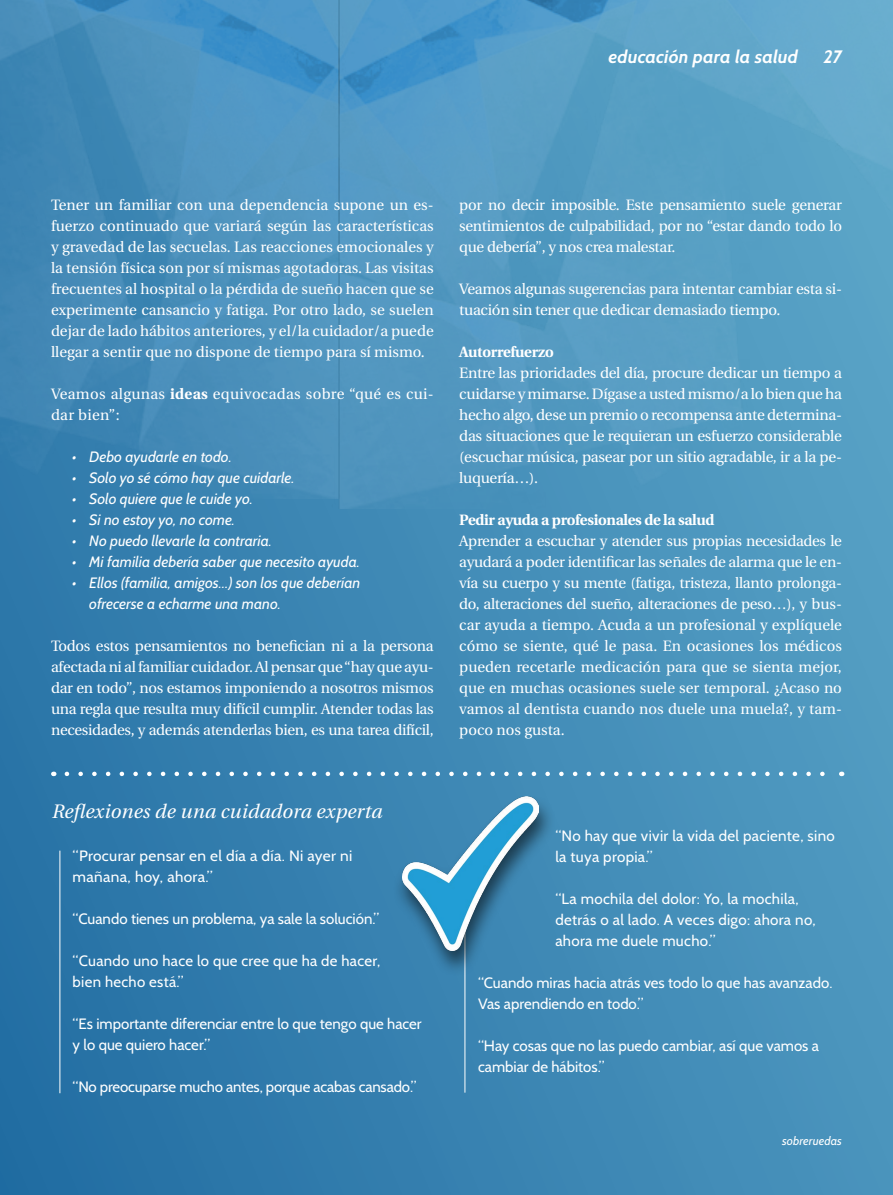
<style>
.page{position:relative;width:893px;height:1195px;background:#fff}
.page>*{position:absolute;margin:0;border:0;box-sizing:border-box;transform-origin:0 0}
.t1{font:italic 19.5px "Utopia";letter-spacing:.01em;color:#fff}
.t2{font:italic 700 18px "Cabin";letter-spacing:.01em;color:#fff}
.t3{font:15px/21px "Utopia";letter-spacing:-.02em;color:#fff;text-align:justify}
.t4{font:15px/21px "Cabin";color:#fff}
.t5{font:15px/21px "Cabin";letter-spacing:.02em;color:#fff}
.t6{font:italic 15px/21px "Cabin";color:#fff}
.t7{font:15px/21px "Utopia";letter-spacing:.02em;color:#fff}
.t8{font:700 15px "Utopia";letter-spacing:-.02em;color:#fff}
.t9{font:italic 12px "Cabin";letter-spacing:.01em;color:#fff}
.s1{font-weight:700}
</style>
<div class="page">
<div style="left:0;top:0;width:893px;height:1195px;background:linear-gradient(to right,#2872a6,#519ac1)"></div>
<img style="left:277px;top:0;width:616px;height:509px">
<svg style="left:67px;top:772px;width:767px;height:4px"></svg>
<hr style="left:60px;top:850px;width:1px;height:243px;background:#fff">
<hr style="left:465px;top:882px;width:1px;height:210px;background:#fff">
<div style="left:393px;top:795px;width:163px;height:181px;background:#000;opacity:.56"></div>
<img style="left:403px;top:796px;width:135px;height:154px">
<img style="left:0;top:0;width:402px;height:498px">
<p class="t2" style="left:608px;top:46px;width:191px">educación para la salud</p>
<p class="t2" style="left:823px;top:46px;width:20px">27</p>
<p class="t3" style="left:51px;top:195px;width:384px">Tener un familiar con una dependencia supone un es&shy;fuerzo continuado que variará según las características y gravedad de las secuelas. Las reacciones emocionales y la tensión física son por sí mismas agotadoras. Las visitas frecuentes al hospital o la pérdida de sueño hacen que se experimente cansancio y fatiga. Por otro lado, se suelen dejar de lado hábitos anteriores, y el/la cuidador/a puede llegar a sentir que no dispone de tiempo para sí mismo.</p>
<p class="t7" style="left:51px;top:384px;width:384px">Veamos algunas <span class="s1">ideas</span> equivocadas sobre “qué es cui&shy;dar bien”:</p>
<p class="t6" style="left:72px;top:446px;width:161px">• Debo ayudarle en todo.</p>
<p class="t6" style="left:72px;top:467px;width:224px">• Solo yo sé cómo hay que cuidarle.</p>
<p class="t6" style="left:72px;top:488px;width:182px">• Solo quiere que le cuide yo.</p>
<p class="t6" style="left:72px;top:509px;width:164px">• Si no estoy yo, no come.</p>
<p class="t6" style="left:72px;top:530px;width:201px">• No puedo llevarle la contraria.</p>
<p class="t6" style="left:72px;top:551px;width:289px">• Mi familia debería saber que necesito ayuda.</p>
<p class="t6" style="left:89px;top:572px;width:273px;text-indent:-17px">• Ellos (familia, amigos…) son los que deberían ofrecerse a echarme una mano.</p>
<p class="t3" style="left:51px;top:636px;width:384px">Todos estos pensamientos no benefician ni a la persona afectada ni al familiar cuidador. Al pensar que “hay que ayu&shy;dar en todo”, nos estamos imponiendo a nosotros mismos una regla que resulta muy difícil cumplir. Atender todas las necesidades, y además atenderlas bien, es una tarea difícil,</p>
<p class="t3" style="left:459px;top:195px;width:384px">por no decir imposible. Este pensamiento suele generar sentimientos de culpabilidad, por no “estar dando todo lo que debería”, y nos crea malestar.</p>
<p class="t3" style="left:459px;top:279px;width:384px">Veamos algunas sugerencias para intentar cambiar esta si&shy;tuación sin tener que dedicar demasiado tiempo.</p>
<p class="t8" style="left:459px;top:343px;width:96px">Autorrefuerzo</p>
<p class="t3" style="left:459px;top:363px;width:384px">Entre las prioridades del día, procure dedicar un tiempo a cuidarse y mimarse. Dígase a usted mismo/a lo bien que ha hecho algo, dese un premio o recompensa ante determina&shy;das situaciones que le requieran un esfuerzo considerable (escuchar música, pasear por un sitio agradable, ir a la pe&shy;luquería…).</p>
<p class="t8" style="left:459px;top:511px;width:257px">Pedir ayuda a profesionales de la salud</p>
<p class="t3" style="left:459px;top:531px;width:384px">Aprender a escuchar y atender sus propias necesidades le ayudará a poder identificar las señales de alarma que le en&shy;vía su cuerpo y su mente (fatiga, tristeza, llanto prolonga&shy;do, alteraciones del sueño, alteraciones de peso…), y bus&shy;car ayuda a tiempo. Acuda a un profesional y explíquele cómo se siente, qué le pasa. En ocasiones los médicos pueden recetarle medicación para que se sienta mejor, que en muchas ocasiones suele ser temporal. ¿Acaso no vamos al dentista cuando nos duele una muela?, y tam&shy;poco nos gusta.</p>
<h1 class="t1" style="left:51px;top:800px;width:332px">Reflexiones de una cuidadora experta</h1>
<p class="t5" style="left:73px;top:845px;width:281px">“Procurar pensar en el día a día. Ni ayer ni mañana, hoy, ahora.”</p>
<p class="t4" style="left:73px;top:908px;width:308px">“Cuando tienes un problema, ya sale la solución.”</p>
<p class="t5" style="left:73px;top:950px;width:309px">“Cuando uno hace lo que cree que ha de hacer, bien hecho está.”</p>
<p class="t4" style="left:73px;top:1013px;width:351px">“Es importante diferenciar entre lo que tengo que hacer y lo que quiero hacer.”</p>
<p class="t4" style="left:73px;top:1076px;width:345px">“No preocuparse mucho antes, porque acabas cansado.”</p>
<p class="t5" style="left:555px;top:825px;width:281px">“No hay que vivir la vida del paciente, sino la tuya propia.”</p>
<p class="t5" style="left:555px;top:888px;width:262px">“La mochila del dolor: Yo, la mochila, detrás o al lado. A veces digo: ahora no, ahora me duele mucho.”</p>
<p class="t4" style="left:478px;top:972px;width:356px">“Cuando miras hacia atrás ves todo lo que has avanzado.<br>Vas aprendiendo en todo.”</p>
<p class="t4" style="left:478px;top:1035px;width:343px">“Hay cosas que no las puedo cambiar, así que vamos a cambiar de hábitos.”</p>
<p class="t9" style="left:782px;top:1133px;width:61px">sobreruedas</p>
</div>
